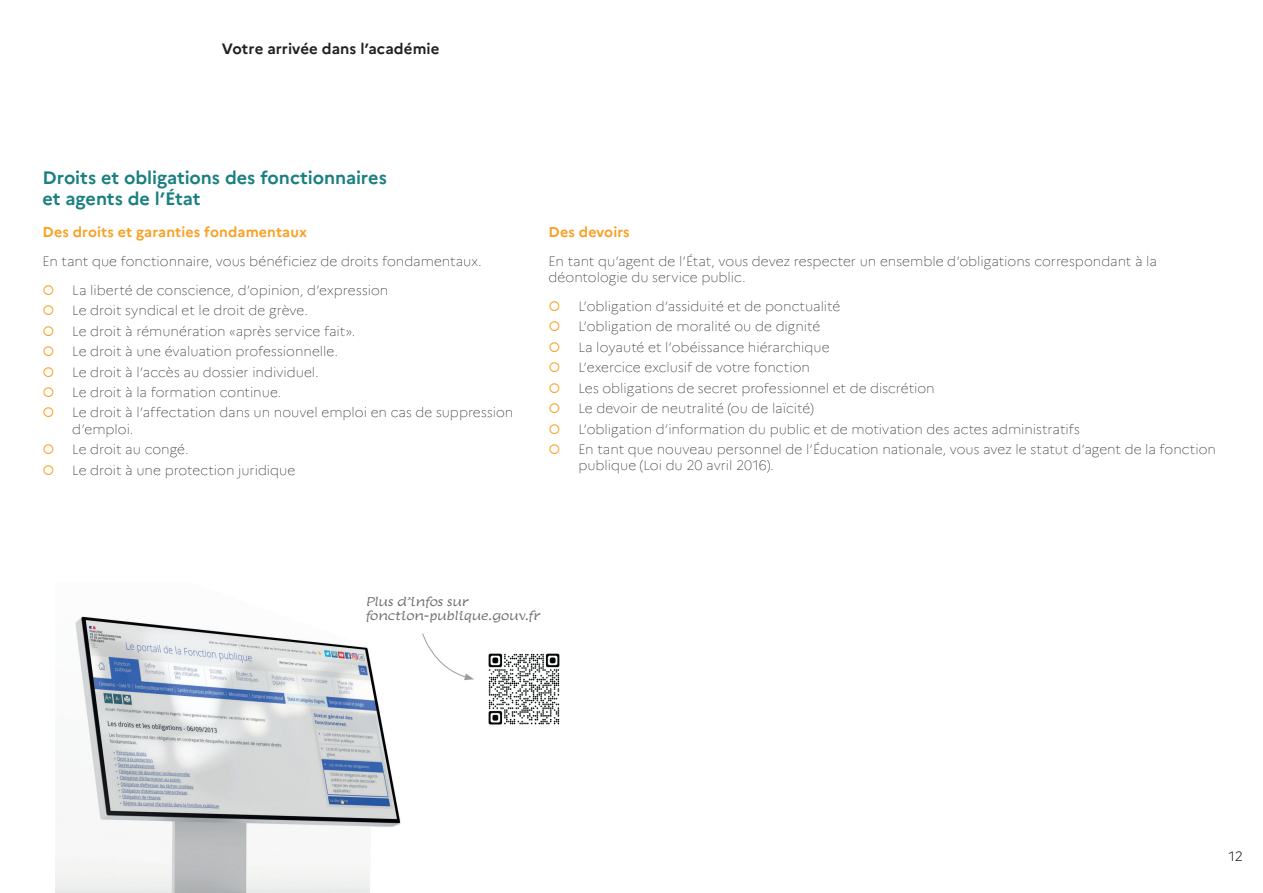
<style>
.page{position:relative;width:1263px;height:893px;background:#fff}
.page>*{position:absolute;margin:0;border:0;box-sizing:border-box;transform-origin:0 0}
.t1{font:700 18px/21.6px "Marianne";letter-spacing:-.005em;color:#1b8082}
.t2{font:700 15px "Marianne";letter-spacing:.005em;color:#231f20}
.t3{font:700 14.25px "Marianne";letter-spacing:.005em;color:#f9a025}
.t4{font:100 13.5px/20.4px "Marianne";color:#231f20}
.t5{font:300 13.5px "Marianne";color:#231f20}
.t6{font:12px/14.4px "Lumanosimo";color:#6c6d70}
</style>
<div class="page">
<img style="left:55px;top:616px;width:346px;height:277px">
<img style="left:488px;top:653px;width:72px;height:72px">
<svg style="left:422px;top:633px;width:52px;height:47px"></svg>
<p class="t2" style="left:222px;top:39px;width:219px">Votre arrivée dans l’académie</p>
<h1 class="t1" style="left:43px;top:166px;width:346px">Droits et obligations des fonctionnaires et agents de l’État</h1>
<p class="t3" style="left:43px;top:223px;width:266px">Des droits et garanties fondamentaux</p>
<p class="t4" style="left:72px;top:246px;width:411px;line-height:29px;text-indent:-30px">En tant que fonctionnaire, vous bénéficiez de droits fondamentaux.<br>La liberté de conscience, d’opinion, d’expression</p>
<p class="t4" style="left:72px;top:300px;width:443px">Le droit syndical et le droit de grève.<br>Le droit à rémunération «après service fait».<br>Le droit à une évaluation professionnelle.<br>Le droit à l’accès au dossier individuel.<br>Le droit à la formation continue.<br>Le droit à l’affectation dans un nouvel emploi en cas de suppression</p>
<p class="t4" style="left:72px;top:419px;width:225px">d’emploi.<br>Le droit au congé.<br>Le droit à une protection juridique</p>
<p class="t3" style="left:549px;top:223px;width:83px">Des devoirs</p>
<p class="t4" style="left:549px;top:253px;width:610px;line-height:16.2px">En tant qu’agent de l’État, vous devez respecter un ensemble d’obligations correspondant à la déontologie du service public.</p>
<p class="t4" style="left:578px;top:296px;width:639px">L’obligation d’assiduité et de ponctualité<br>L’obligation de moralité ou de dignité<br>La loyauté et l’obéissance hiérarchique<br>L’exercice exclusif de votre fonction<br>Les obligations de secret professionnel et de discrétion<br>Le devoir de neutralité (ou de laïcité)<br>L’obligation d’information du public et de motivation des actes administratifs<br>En tant que nouveau personnel de l’Éducation nationale, vous avez le statut d’agent de la fonction</p>
<p class="t4" style="left:578px;top:455px;width:197px">publique (Loi du 20 avril 2016).</p>
<p class="t6" style="left:366px;top:594px;width:175px">Plus d’infos sur fonction-publique.gouv.fr</p>
<p class="t5" style="left:1229px;top:847px;width:16px">12</p>
</div>
